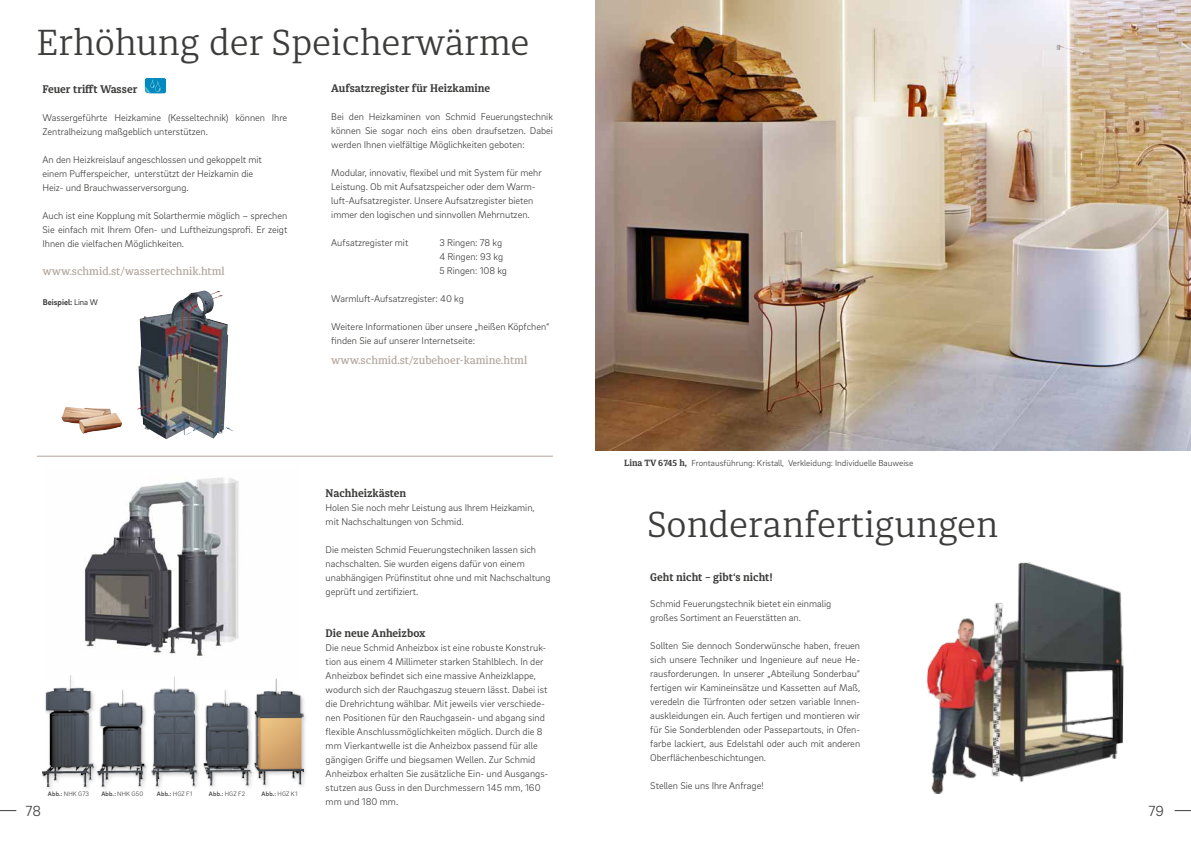
<style>
.page{position:relative;width:1191px;height:842px;background:#fff}
.page>*{position:absolute;margin:0;border:0;box-sizing:border-box;transform-origin:0 0}
.t1{font:300 36px "Diaria Pro";color:#3c3c3b}
.t2{font:300 15px "Brix Sans";color:#3c3c3b}
.t3{font:700 11px "Diaria Pro";color:#3c3c3b}
.t4{font:500 11px "Diaria Pro";color:#b2a499}
.t5{font:300 10px/14px "Brix Sans";color:#3c3c3b}
.t6{font:300 9px "Brix Sans";color:#3c3c3b}
.t7{font:700 8.5px "Brix Sans";color:#3c3c3b}
.t8{font:500 6.5px "Brix Sans";letter-spacing:.03em;color:#3c3c3b}
.t9{font:300 6.5px "Brix Sans";letter-spacing:.025em;color:#3c3c3b}
.s1{font-weight:400}
.s2{font-family:"Diaria Pro";font-weight:700}
.s3{font-weight:500}
.s4{font-weight:300}
</style>
<div class="page">
<svg style="left:0;top:810px;width:16px;height:1px"></svg>
<svg style="left:1174px;top:810px;width:17px;height:1px"></svg>
<img style="left:595px;top:0;width:596px;height:451px">
<img style="left:927px;top:562px;width:197px;height:232px">
<img style="left:172px;top:291px;width:32px;height:22px">
<img style="left:61px;top:408px;width:61px;height:26px">
<svg style="left:145px;top:78px;width:21px;height:15px"></svg>
<img style="left:84px;top:478px;width:155px;height:178px">
<hr style="left:37px;top:456px;width:516px;height:1px;background:#b2a499">
<div style="left:40px;top:673px;width:269px;height:119px;background:#000;opacity:.25"></div>
<img style="left:42px;top:676px;width:261px;height:110px">
<h1 class="t1" style="left:37px;top:22px;width:494px">Erhöhung der Speicherwärme</h1>
<p class="t3" style="left:43px;top:82px;width:96px">Feuer trifft Wasser</p>
<p class="t5" style="left:43px;top:110px;width:246px">Wassergeführte Heizkamine (Kesseltechnik) können Ihre<br>Zentralheizung maßgeblich unterstützen.</p>
<p class="t5" style="left:43px;top:152px;width:221px">An den Heizkreislauf angeschlossen und gekoppelt mit einem Pufferspeicher, unterstützt der Heizkamin die<br>Heiz- und Brauchwasserversorgung.</p>
<p class="t5" style="left:43px;top:208px;width:246px;text-align:justify">Auch ist eine Kopplung mit Solarthermie möglich – sprechen Sie einfach mit Ihrem Ofen- und Luftheizungsprofi. Er zeigt Ihnen die vielfachen Möglichkeiten.</p>
<p class="t4" style="left:43px;top:264px;width:184px">www.schmid.st/wassertechnik.html</p>
<p class="t7" style="left:43px;top:296px;width:57px">Beispiel: <span class="s1">Lina W</span></p>
<p class="t3" style="left:331px;top:81px;width:160px">Aufsatzregister für Heizkamine</p>
<p class="t5" style="left:331px;top:109px;width:223px;text-align:justify">Bei den Heizkaminen von Schmid Feuerungstechnik können Sie sogar noch eins oben draufsetzen. Dabei werden Ihnen vielfältige Möglichkeiten geboten:</p>
<p class="t5" style="left:331px;top:165px;width:212px">Modular, innovativ, flexibel und mit System für mehr Leistung. Ob mit Aufsatzspeicher oder dem Warm&shy;luft-Aufsatzregister. Unsere Aufsatzregister bieten immer den logischen und sinnvollen Mehrnutzen.</p>
<p class="t5" style="left:331px;top:235px;width:79px">Aufsatzregister mit</p>
<p class="t5" style="left:439px;top:235px;width:69px">3 Ringen: 78 kg<br>4 Ringen: 93 kg<br>5 Ringen: 108 kg</p>
<p class="t5" style="left:331px;top:291px;width:134px">Warmluft-Aufsatzregister: 40 kg</p>
<p class="t5" style="left:331px;top:319px;width:219px">Weitere Informationen über unsere „heißen Köpfchen“ finden Sie auf unserer Internetseite:</p>
<p class="t4" style="left:331px;top:353px;width:197px">www.schmid.st/zubehoer-kamine.html</p>
<p class="t6" style="left:624px;top:458px;width:291px"><span class="s2">Lina TV 6745 h,</span> Frontausführung: Kristall, Verkleidung: Individuelle Bauweise</p>
<p class="t3" style="left:326px;top:486px;width:82px">Nachheizkästen</p>
<p class="t5" style="left:326px;top:500px;width:211px">Holen Sie noch mehr Leistung aus Ihrem Heizkamin, mit Nachschaltungen von Schmid.</p>
<p class="t5" style="left:326px;top:542px;width:226px">Die meisten Schmid Feuerungstechniken lassen sich nachschalten. Sie wurden eigens dafür von einem unabhängigen Prüfinstitut ohne und mit Nachschaltung geprüft und zertifiziert.</p>
<p class="t3" style="left:326px;top:626px;width:102px">Die neue Anheizbox</p>
<p class="t5" style="left:326px;top:640px;width:224px">Die neue Schmid Anheizbox ist eine robuste Konstruk&shy;tion aus einem 4 Millimeter starken Stahlblech. In der Anheizbox befindet sich eine massive Anheizklappe, wodurch sich der Rauchgaszug steuern lässt. Dabei ist die Drehrichtung wählbar. Mit jeweils vier verschiede&shy;nen Positionen für den Rauchgasein- und abgang sind flexible Anschlussmöglichkeiten möglich. Durch die 8 mm Vierkantwelle ist die Anheizbox passend für alle gängigen Griffe und biegsamen Wellen. Zur Schmid Anheizbox erhalten Sie zusätzliche Ein- und Ausgangs&shy;stutzen aus Guss in den Durchmessern 145 mm, 160 mm und 180 mm.</p>
<h1 class="t1" style="left:647px;top:504px;width:352px">Sonderanfertigungen</h1>
<p class="t3" style="left:650px;top:570px;width:124px">Geht nicht – gibt‘s nicht!</p>
<p class="t5" style="left:650px;top:596px;width:182px">Schmid Feuerungstechnik bietet ein einmalig großes Sortiment an Feuerstätten an.</p>
<p class="t5" style="left:650px;top:638px;width:211px;text-align:justify">Sollten Sie dennoch Sonderwünsche haben, freuen sich unsere Techniker und Ingenieure auf neue He&shy;rausforderungen. In unserer „Abteilung Sonderbau“ fertigen wir Kamineinsätze und Kassetten auf Maß, veredeln die Türfronten oder setzen variable Innen&shy;auskleidungen ein. Auch fertigen und montieren wir für Sie Sonderblenden oder Passepartouts, in Ofen&shy;farbe lackiert, aus Edelstahl oder auch mit anderen Oberflächenbeschichtungen.</p>
<p class="t5" style="left:650px;top:778px;width:115px">Stellen Sie uns Ihre Anfrage!</p>
<p class="t9" style="left:48px;top:790px;width:43px"><span class="s3">Abb.:</span> NHK G73</p>
<p class="t9" style="left:101px;top:790px;width:44px"><span class="s3">Abb.:</span> NHK G50</p>
<p class="t8" style="left:157px;top:790px;width:37px">Abb.: <span class="s4">HGZ F1</span></p>
<p class="t8" style="left:209px;top:790px;width:38px">Abb.: <span class="s4">HGZ F2</span></p>
<p class="t8" style="left:262px;top:790px;width:37px">Abb.: <span class="s4">HGZ K1</span></p>
<h2 class="t2" style="left:26px;top:802px;width:17px">78</h2>
<h2 class="t2" style="left:1148px;top:802px;width:17px">79</h2>
</div>
